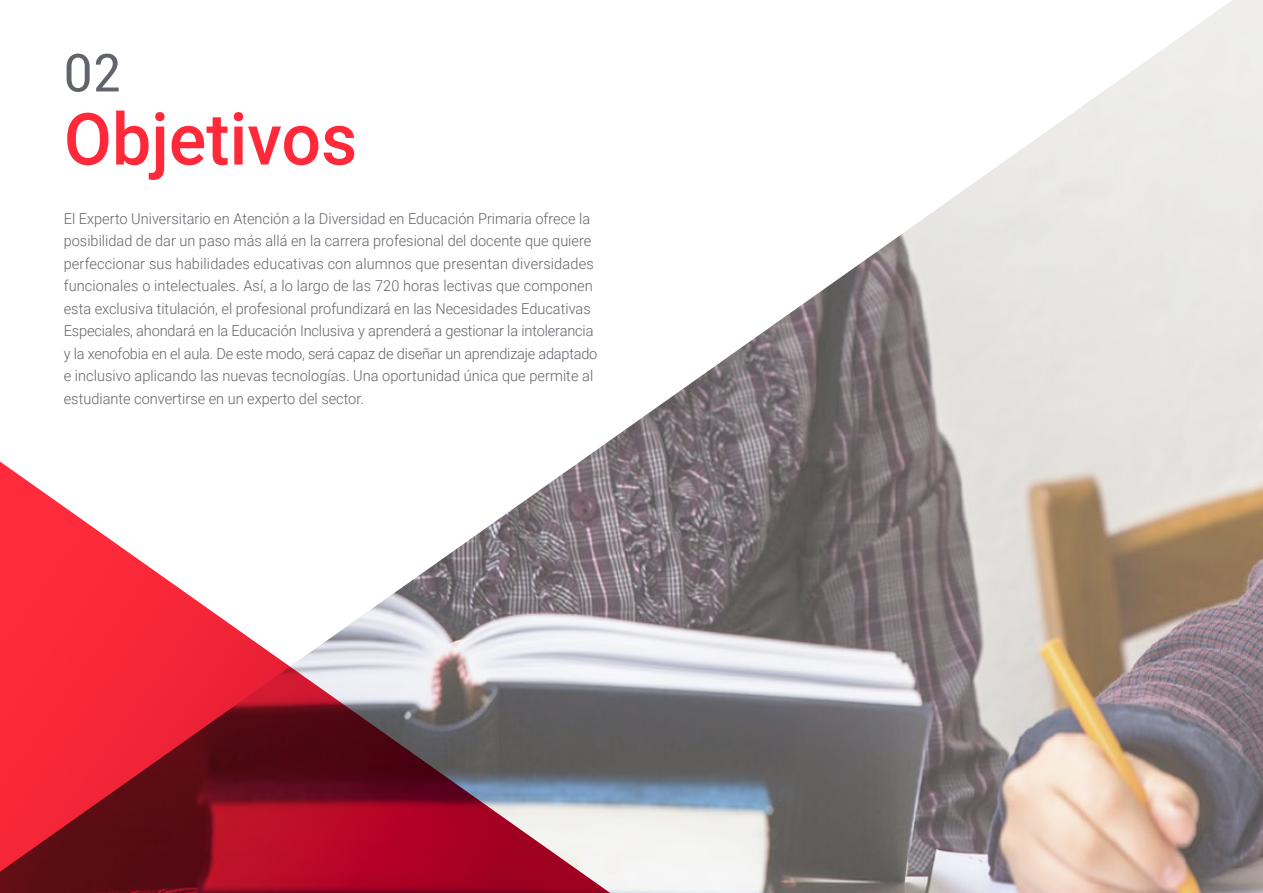
<style>
.page{position:relative;width:1263px;height:893px;background:#fff}
.page>*{position:absolute;margin:0;border:0;box-sizing:border-box;transform-origin:0 0}
.t1{font:500 72px "Roboto";color:#ff293a}
.t2{font:52.5px "Roboto";color:#61646a}
.t3{font:300 15px/22.5px "Roboto";color:#61646a}
</style>
<div class="page">
<img style="left:602px;top:0;width:661px;height:893px">
<svg style="left:0;top:446px;width:640px;height:447px"></svg>
<h2 class="t2" style="left:64px;top:36px;width:59px">02</h2>
<h1 class="t1" style="left:64px;top:89px;width:295px">Objetivos</h1>
<p class="t3" style="left:64px;top:207px;width:535px">El Experto Universitario en Atención a la Diversidad en Educación Primaria ofrece la posibilidad de dar un paso más allá en la carrera profesional del docente que quiere perfeccionar sus habilidades educativas con alumnos que presentan diversidades funcionales o intelectuales. Así, a lo largo de las 720 horas lectivas que componen esta exclusiva titulación, el profesional profundizará en las Necesidades Educativas Especiales, ahondará en la Educación Inclusiva y aprenderá a gestionar la intolerancia y la xenofobia en el aula. De este modo, será capaz de diseñar un aprendizaje adaptado e inclusivo aplicando las nuevas tecnologías. Una oportunidad única que permite al estudiante convertirse en un experto del sector.</p>
</div>
